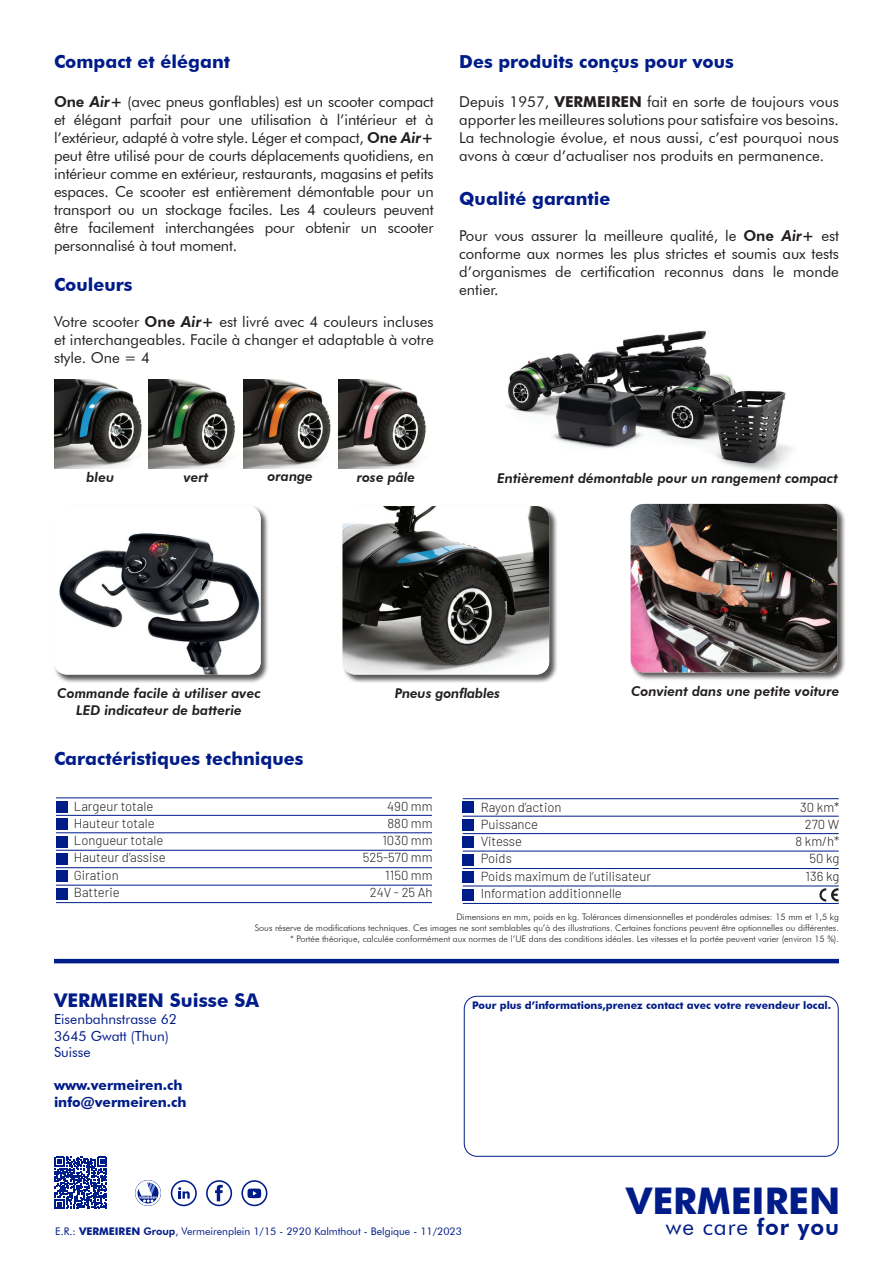
<style>
.page{position:relative;width:893px;height:1263px;background:#fff}
.page>*{position:absolute;margin:0;border:0;box-sizing:border-box;transform-origin:0 0}
.t1{font:700 36.75px "Futura BT";color:#001c88}
.t2{font:22.65px "Futura BT";letter-spacing:.04em;color:#001c88}
.t3{font:700 18.9px "Futura BT";color:#001c88}
.t4{font:700 18px "Futura BT";color:#001c88}
.t5{font:15px/18px "Futura BT";color:#231f20;text-align:justify}
.t6{font:13.8px "Futura BT";color:#001c88}
.t7{font:700 13.8px "Futura BT";color:#001c88}
.t8{font:italic 800 13.5px/16.2px "Futura BT";color:#231f20;text-align:center}
.t9{font:300 13.05px "Barlow";color:#231f20}
.t10{font:10.5px "Futura BT";color:#001c88}
.t11{font:700 10.5px "Futura BT";color:#001c88}
.t12{font:300 9px "Futura BT";color:#231f20}
.s1{font-weight:800}
.s2{font-weight:800;font-style:italic}
.s3{font-weight:700}
</style>
<div class="page">
<svg style="left:55px;top:1157px;width:52px;height:52px"></svg>
<div style="left:171px;top:1180px;width:26px;height:26px;border:2px solid #001c88;border-radius:50%"></div>
<svg style="left:178px;top:1187px;width:12px;height:11px"></svg>
<div style="left:206px;top:1180px;width:26px;height:26px;border:2px solid #001c88;border-radius:50%"></div>
<svg style="left:215px;top:1185px;width:8px;height:16px"></svg>
<div style="left:241px;top:1180px;width:26px;height:26px;border:2px solid #001c88;border-radius:50%"></div>
<svg style="left:247px;top:1188px;width:14px;height:10px"></svg>
<div style="left:464px;top:996px;width:375px;height:161px;border:1px solid #001c88;border-radius:13px"></div>
<div style="left:135px;top:1180px;width:26px;height:26px;border:1px solid #001c88;border-radius:50%"></div>
<svg style="left:136px;top:1181px;width:24px;height:24px"></svg>
<hr style="left:54px;top:959px;width:785px;height:4px;background:#001c88">
<div style="left:56px;top:801px;width:11px;height:11px;background:#001c88"></div>
<div style="left:56px;top:818px;width:11px;height:12px;background:#001c88"></div>
<div style="left:56px;top:836px;width:11px;height:11px;background:#001c88"></div>
<div style="left:56px;top:853px;width:11px;height:12px;background:#001c88"></div>
<div style="left:56px;top:871px;width:11px;height:11px;background:#001c88"></div>
<div style="left:56px;top:888px;width:11px;height:11px;background:#001c88"></div>
<hr style="left:56px;top:902px;width:376px;height:1px;background:#001c88">
<hr style="left:56px;top:885px;width:376px;height:1px;background:#001c88">
<hr style="left:56px;top:867px;width:376px;height:1px;background:#001c88">
<hr style="left:56px;top:850px;width:376px;height:1px;background:#001c88">
<hr style="left:56px;top:832px;width:376px;height:1px;background:#001c88">
<hr style="left:56px;top:815px;width:376px;height:1px;background:#001c88">
<hr style="left:56px;top:798px;width:376px;height:1px;background:#001c88">
<div style="left:463px;top:802px;width:11px;height:11px;background:#001c88"></div>
<div style="left:463px;top:819px;width:11px;height:11px;background:#001c88"></div>
<div style="left:463px;top:837px;width:11px;height:11px;background:#001c88"></div>
<div style="left:463px;top:854px;width:11px;height:11px;background:#001c88"></div>
<div style="left:463px;top:871px;width:11px;height:12px;background:#001c88"></div>
<div style="left:463px;top:889px;width:11px;height:11px;background:#001c88"></div>
<hr style="left:463px;top:903px;width:376px;height:1px;background:#001c88">
<hr style="left:463px;top:886px;width:376px;height:1px;background:#001c88">
<hr style="left:463px;top:868px;width:376px;height:1px;background:#001c88">
<hr style="left:463px;top:851px;width:376px;height:1px;background:#001c88">
<hr style="left:463px;top:833px;width:376px;height:1px;background:#001c88">
<hr style="left:463px;top:816px;width:376px;height:1px;background:#001c88">
<hr style="left:463px;top:798px;width:376px;height:1px;background:#001c88">
<svg style="left:819px;top:888px;width:20px;height:13px"></svg>
<img style="left:506px;top:331px;width:286px;height:140px">
<img style="left:54px;top:379px;width:181px;height:89px">
<img style="left:244px;top:379px;width:182px;height:89px">
<div style="left:54px;top:506px;width:216px;height:177px;background:#231f20;opacity:.75"></div>
<img style="left:54px;top:506px;width:207px;height:168px">
<div style="left:342px;top:506px;width:216px;height:177px;background:#231f20;opacity:.75"></div>
<img style="left:342px;top:506px;width:207px;height:168px">
<div style="left:630px;top:503px;width:216px;height:178px;background:#231f20;opacity:.75"></div>
<img style="left:631px;top:504px;width:206px;height:168px">
<p class="t4" style="left:54px;top:50px;width:178px">Compact et élégant</p>
<p class="t5" style="left:54px;top:93px;width:381px"><span class="s1">One</span> <span class="s2">Air</span><span class="s1">+</span> (avec pneus gonflables) est un scooter compact et élégant parfait pour une utilisation à l’intérieur et à l’extérieur, adapté à votre style. Léger et compact, <span class="s1">One</span> <span class="s2">Air</span><span class="s1">+ </span>peut être utilisé pour de courts déplacements quotidiens, en intérieur comme en extérieur, restaurants, magasins et petits espaces. Ce scooter est entièrement démontable pour un transport ou un stockage faciles. Les 4 couleurs peuvent être facilement interchangées pour obtenir un scooter personnalisé à tout moment.</p>
<p class="t4" style="left:54px;top:274px;width:80px">Couleurs</p>
<p class="t5" style="left:54px;top:312px;width:381px">Votre scooter <span class="s1">One</span> <span class="s2">Air</span><span class="s1">+</span> est livré avec 4 couleurs incluses et interchangeables. Facile à changer et adaptable à votre style. One = 4</p>
<p class="t4" style="left:459px;top:50px;width:276px">Des produits conçus pour vous</p>
<p class="t5" style="left:459px;top:93px;width:381px">Depuis 1957, <span class="s3">VERMEIREN</span> fait en sorte de toujours vous apporter les meilleures solutions pour satisfaire vos besoins.<br>La technologie évolue, et nous aussi, c’est pourquoi nous avons à cœur d’actualiser nos produits en permanence.</p>
<p class="t4" style="left:459px;top:187px;width:153px">Qualité garantie</p>
<p class="t5" style="left:459px;top:226px;width:381px">Pour vous assurer la meilleure qualité, le <span class="s1">One</span> <span class="s2">Air</span><span class="s1">+</span> est conforme aux normes les plus strictes et soumis aux tests d’organismes de certification reconnus dans le monde entier.</p>
<p class="t8" style="left:87px;top:469px;width:29px">bleu</p>
<p class="t8" style="left:184px;top:469px;width:26px">vert</p>
<p class="t8" style="left:268px;top:469px;width:47px">orange</p>
<p class="t8" style="left:357px;top:469px;width:60px">rose pâle</p>
<p class="t8" style="left:497px;top:470px;width:342px">Entièrement démontable pour un rangement compact</p>
<p class="t8" style="left:57px;top:685px;width:205px">Commande facile à utiliser avec<br>LED indicateur de batterie</p>
<p class="t8" style="left:395px;top:685px;width:107px">Pneus gonflables</p>
<p class="t8" style="left:631px;top:683px;width:210px">Convient dans une petite voiture</p>
<p class="t4" style="left:54px;top:747px;width:251px">Caractéristiques techniques</p>
<p class="t9" style="left:74px;top:797px;width:81px">Largeur totale</p>
<p class="t9" style="left:387px;top:797px;width:47px">490 mm</p>
<p class="t9" style="left:74px;top:814px;width:82px">Hauteur totale</p>
<p class="t9" style="left:387px;top:814px;width:47px">880 mm</p>
<p class="t9" style="left:74px;top:831px;width:91px">Longueur totale</p>
<p class="t9" style="left:382px;top:831px;width:52px">1030 mm</p>
<p class="t9" style="left:74px;top:848px;width:93px">Hauteur d’assise</p>
<p class="t9" style="left:363px;top:848px;width:71px">525-570 mm</p>
<p class="t9" style="left:74px;top:865px;width:46px">Giration</p>
<p class="t9" style="left:385px;top:865px;width:49px">1150 mm</p>
<p class="t9" style="left:74px;top:883px;width:47px">Batterie</p>
<p class="t9" style="left:370px;top:883px;width:64px">24V - 25 Ah</p>
<p class="t9" style="left:481px;top:798px;width:82px">Rayon d’action</p>
<p class="t9" style="left:800px;top:798px;width:41px">30 km*</p>
<p class="t9" style="left:481px;top:815px;width:59px">Puissance</p>
<p class="t9" style="left:805px;top:815px;width:36px">270 W</p>
<p class="t9" style="left:481px;top:832px;width:43px">Vitesse</p>
<p class="t9" style="left:795px;top:832px;width:45px">8 km/h*</p>
<p class="t9" style="left:481px;top:849px;width:33px">Poids</p>
<p class="t9" style="left:809px;top:849px;width:31px">50 kg</p>
<p class="t9" style="left:481px;top:866px;width:172px">Poids maximum de l’utilisateur</p>
<p class="t9" style="left:806px;top:866px;width:35px">136 kg</p>
<p class="t9" style="left:481px;top:884px;width:143px">Information additionnelle</p>
<p class="t12" style="left:456px;top:911px;width:384px">Dimensions en mm, poids en kg. Tolérances dimensionnelles et pondérales admises: 15 mm et 1,5 kg</p>
<p class="t12" style="left:255px;top:922px;width:586px">Sous réserve de modifications techniques. Ces images ne sont semblables qu’à des illustrations. Certaines fonctions peuvent être optionnelles ou différentes.</p>
<p class="t12" style="left:290px;top:933px;width:550px">* Portée théorique, calculée conformément aux normes de l’UE dans des conditions idéales. Les vitesses et la portée peuvent varier (environ 15 %).</p>
<p class="t3" style="left:54px;top:989px;width:207px">VERMEIREN Suisse SA</p>
<p class="t6" style="left:54px;top:1011px;width:125px">Eisenbahnstrasse 62</p>
<p class="t6" style="left:54px;top:1027px;width:116px">3645 Gwatt (Thun)</p>
<p class="t6" style="left:54px;top:1044px;width:38px">Suisse</p>
<p class="t7" style="left:54px;top:1077px;width:130px">www.vermeiren.ch</p>
<p class="t7" style="left:54px;top:1094px;width:134px">info@vermeiren.ch</p>
<p class="t11" style="left:472px;top:999px;width:361px">Pour plus d’informations,prenez contact avec votre revendeur local.</p>
<p class="t1" style="left:626px;top:1178px;width:216px">VERMEIREN</p>
<p class="t10" style="left:55px;top:1225px;width:408px">E.R.: <span class="s3">VERMEIREN</span> <span class="s1">Group</span>, Vermeirenplein 1/15 - 2920 Kalmthout - Belgique - 11/2023</p>
<p class="t2" style="left:666px;top:1213px;width:175px">we care <span class="s1">for you</span></p>
</div>
